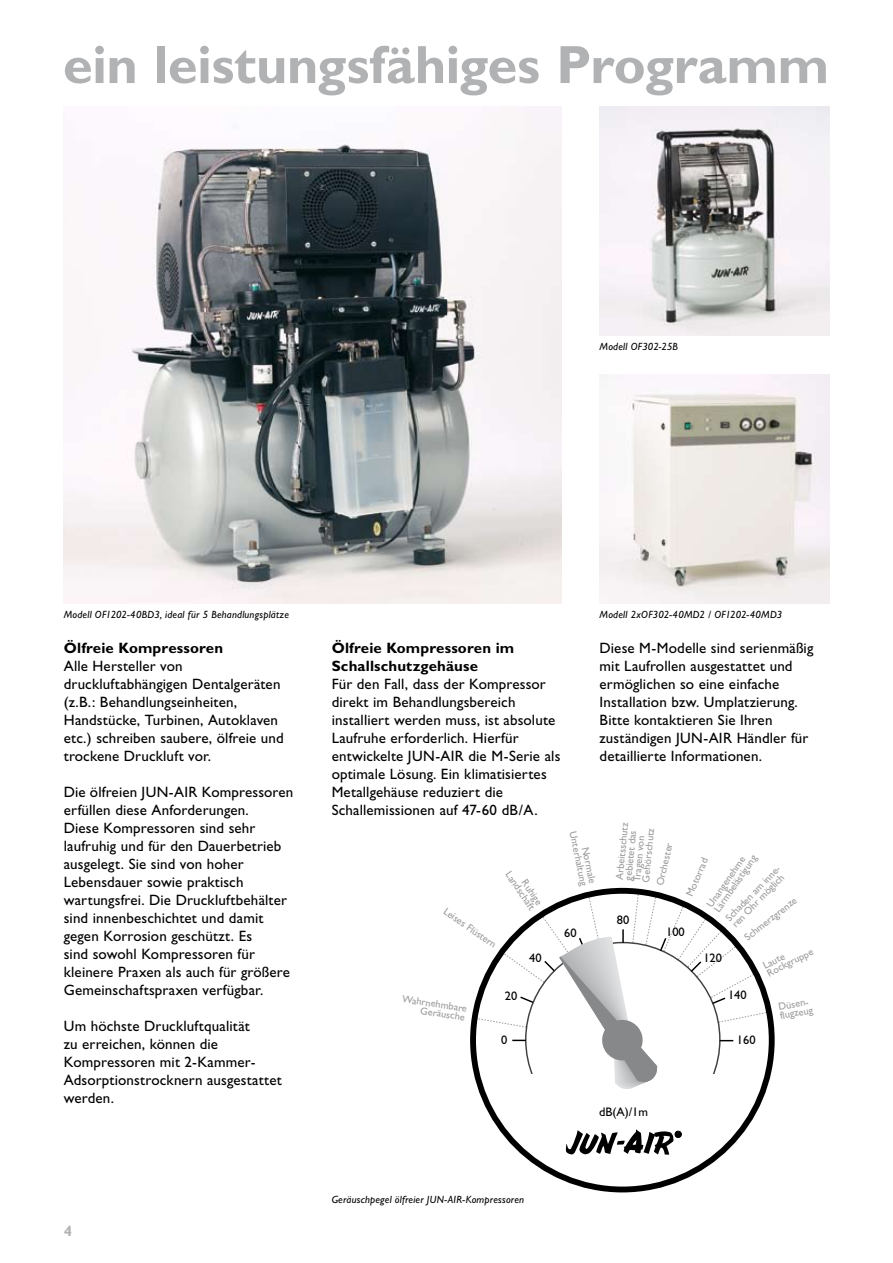
<style>
.page{position:relative;width:893px;height:1263px;background:#fff}
.page>*{position:absolute;margin:0;border:0;box-sizing:border-box;transform-origin:0 0}
.t1{font:700 54px "Gill Sans";letter-spacing:-.01em;color:#b1b2b4}
.t2{font:15px/18px "Gill Sans";letter-spacing:.01em;color:#000}
.t3{font:700 15px/18px "Gill Sans";letter-spacing:.01em;color:#000}
.t4{font:12.45px "Gill Sans";color:#000}
.t5{font:italic 10.5px "Gill Sans";letter-spacing:.02em;color:#000}
.t6{font:10.35px/8.9px "Gill Sans";color:#9c9d9f}
</style>
<div class="page">
<img style="left:600px;top:106px;width:229px;height:230px">
<img style="left:64px;top:106px;width:497px;height:498px">
<img style="left:600px;top:374px;width:229px;height:230px">
<svg style="left:472px;top:890px;width:298px;height:200px"></svg>
<svg style="left:566px;top:1129px;width:115px;height:25px"></svg>
<h1 class="t1" style="left:63px;top:33px;width:768px">ein leistungsfähiges Programm</h1>
<p class="t5" style="left:600px;top:341px;width:80px">Modell OF302-25B</p>
<p class="t5" style="left:64px;top:608px;width:227px">Modell OF1202-40BD3, ideal für 5 Behandlungsplätze</p>
<p class="t5" style="left:600px;top:608px;width:184px">Modell 2xOF302-40MD2 / OF1202-40MD3</p>
<p class="t3" style="left:64px;top:639px;width:161px">Ölfreie Kompressoren</p>
<p class="t2" style="left:64px;top:657px;width:221px">Alle Hersteller von druckluftabhängigen Dentalgeräten (z.B.: Behandlungseinheiten,<br>Handstücke, Turbinen, Autoklaven etc.) schreiben saubere, ölfreie und trockene Druckluft vor.</p>
<p class="t2" style="left:64px;top:783px;width:231px">Die ölfreien JUN-AIR Kompressoren erfüllen diese Anforderungen.<br>Diese Kompressoren sind sehr laufruhig und für den Dauerbetrieb ausgelegt. Sie sind von hoher<br>Lebensdauer sowie praktisch wartungsfrei. Die Druckluftbehälter sind innenbeschichtet und damit gegen Korrosion geschützt. Es<br>sind sowohl Kompressoren für kleinere Praxen als auch für größere<br>Gemeinschaftspraxen verfügbar.</p>
<p class="t2" style="left:64px;top:1017px;width:219px">Um höchste Druckluftqualität<br>zu erreichen, können die<br>Kompressoren mit 2-Kammer-<br>Adsorptionstrocknern ausgestattet werden.</p>
<p class="t3" style="left:332px;top:639px;width:184px">Ölfreie Kompressoren im<br>Schallschutzgehäuse</p>
<p class="t2" style="left:332px;top:675px;width:230px">Für den Fall, dass der Kompressor direkt im Behandlungsbereich installiert werden muss, ist absolute Laufruhe erforderlich. Hierfür entwickelte JUN-AIR die M-Serie als optimale Lösung. Ein klimatisiertes Metallgehäuse reduziert die Schallemissionen auf 47-60 dB/A.</p>
<p class="t2" style="left:600px;top:639px;width:215px">Diese M-Modelle sind serienmäßig mit Laufrollen ausgestattet und ermöglichen so eine einfache<br>Installation bzw. Umplatzierung.<br>Bitte kontaktieren Sie Ihren zuständigen JUN-AIR Händler für detaillierte Informationen.</p>
<p class="t6" style="left:447px;top:906px;width:64px;rotate:35deg">Leises Flüstern</p>
<p class="t6" style="left:518px;top:865px;width:46px;text-align:right;rotate:55deg">Ruhige<br>Landschaft</p>
<p class="t4" style="left:529px;top:950px;width:14px">40</p>
<p class="t6" style="left:403px;top:994px;width:67px;text-align:right;rotate:9deg">Wahrnehmbare<br>Geräusche</p>
<p class="t4" style="left:505px;top:988px;width:14px">20</p>
<p class="t6" style="left:586px;top:829px;width:57px;text-align:right;rotate:78deg">Normale<br>Unterhaltung</p>
<p class="t6" style="left:615px;top:879px;width:59px;rotate:-84deg">Arbeitsschutz gebietet das<br>Tragen von<br>Gehörschutz</p>
<p class="t6" style="left:655px;top:884px;width:45px;rotate:-77deg">Orchester</p>
<p class="t6" style="left:685px;top:894px;width:42px;rotate:-67deg">Motorrad</p>
<p class="t6" style="left:705px;top:903px;width:69px;rotate:-55deg">Unangenehme<br>Lärmbelästigung</p>
<p class="t6" style="left:724px;top:916px;width:77px;rotate:-46deg">Schaden am inne&shy;ren Ohr möglich</p>
<p class="t6" style="left:743px;top:935px;width:65px;rotate:-38deg">Schmerzgrenze</p>
<p class="t6" style="left:762px;top:962px;width:52px;rotate:-27deg">Laute<br>Rockgruppe</p>
<p class="t6" style="left:778px;top:1002px;width:35px;rotate:-10deg">Düsen&shy;flugzeug</p>
<p class="t4" style="left:617px;top:913px;width:14px">80</p>
<p class="t4" style="left:564px;top:925px;width:14px">60</p>
<p class="t4" style="left:666px;top:924px;width:20px">100</p>
<p class="t4" style="left:703px;top:950px;width:20px">120</p>
<p class="t4" style="left:728px;top:988px;width:20px">140</p>
<p class="t4" style="left:501px;top:1033px;width:8px">0</p>
<p class="t4" style="left:737px;top:1033px;width:20px">160</p>
<p class="t5" style="left:332px;top:1193px;width:194px">Geräuschpegel ölfreier JUN-AIR-Kompressoren</p>
<p class="t4" style="left:599px;top:1104px;width:50px">dB(A)/1m</p>
</div>
